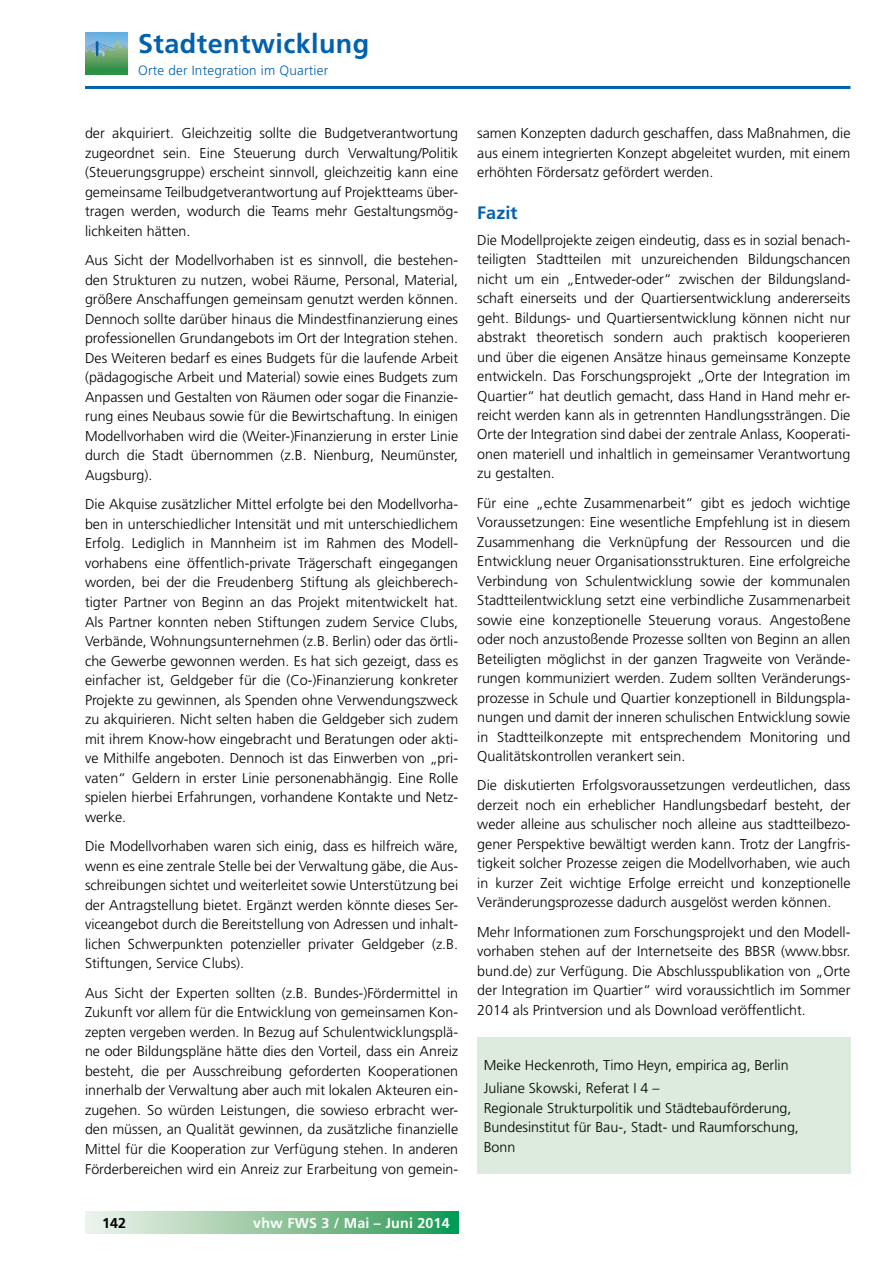
<style>
.page{position:relative;width:893px;height:1263px;background:#fff}
.page>*{position:absolute;margin:0;border:0;box-sizing:border-box;transform-origin:0 0}
.t1{font:700 27px "Frutiger LT";letter-spacing:.015em;color:#0062ae}
.t2{font:700 18px "Frutiger LT";color:#0062ae}
.t3{font:300 14.25px/19.5px "Frutiger LT";color:#000;text-align:justify}
.t4{font:700 14.25px "Frutiger LT";letter-spacing:.015em;color:#fff}
.t5{font:700 14.25px "Frutiger LT";color:#000}
.t6{font:300 13.5px "Frutiger LT";letter-spacing:.015em;color:#0062ae}
</style>
<div class="page">
<hr style="left:85px;top:86px;width:765px;height:3px;background:#0062ae">
<svg style="left:85px;top:1212px;width:373px;height:21px;background:#8dc69f"></svg>
<img style="left:85px;top:32px;width:42px;height:43px">
<div style="left:477px;top:1037px;width:373px;height:137px;background:#dcebdd"></div>
<h1 class="t1" style="left:138px;top:28px;width:233px">Stadtentwicklung</h1>
<p class="t6" style="left:138px;top:62px;width:192px">Orte der Integration im Quartier</p>
<p class="t3" style="left:85px;top:124px;width:375px">der akquiriert. Gleichzeitig sollte die Budgetverantwortung zugeordnet sein. Eine Steuerung durch Verwaltung/Politik (Steuerungsgruppe) erscheint sinnvoll, gleichzeitig kann eine gemeinsame Teilbudgetverantwortung auf Projektteams über&shy;tragen werden, wodurch die Teams mehr Gestaltungsmög&shy;lichkeiten hätten.</p>
<p class="t3" style="left:85px;top:251px;width:375px">Aus Sicht der Modellvorhaben ist es sinnvoll, die bestehen&shy;den Strukturen zu nutzen, wobei Räume, Personal, Material, größere Anschaffungen gemeinsam genutzt werden können.<br>Dennoch sollte darüber hinaus die Mindestfinanzierung eines professionellen Grundangebots im Ort der Integration stehen.<br>Des Weiteren bedarf es eines Budgets für die laufende Arbeit (pädagogische Arbeit und Material) sowie eines Budgets zum Anpassen und Gestalten von Räumen oder sogar die Finanzie&shy;rung eines Neubaus sowie für die Bewirtschaftung. In einigen Modellvorhaben wird die (Weiter-)Finanzierung in erster Linie durch die Stadt übernommen (z.B. Nienburg, Neumünster, Augsburg).</p>
<p class="t3" style="left:85px;top:495px;width:375px">Die Akquise zusätzlicher Mittel erfolgte bei den Modellvorha&shy;ben in unterschiedlicher Intensität und mit unterschiedlichem Erfolg. Lediglich in Mannheim ist im Rahmen des Modell&shy;vorhabens eine öffentlich-private Trägerschaft eingegangen worden, bei der die Freudenberg Stiftung als gleichberech&shy;tigter Partner von Beginn an das Projekt mitentwickelt hat.<br>Als Partner konnten neben Stiftungen zudem Service Clubs, Verbände, Wohnungsunternehmen (z.B. Berlin) oder das örtli&shy;che Gewerbe gewonnen werden. Es hat sich gezeigt, dass es einfacher ist, Geldgeber für die (Co-)Finanzierung konkreter Projekte zu gewinnen, als Spenden ohne Verwendungszweck zu akquirieren. Nicht selten haben die Geldgeber sich zudem mit ihrem Know-how eingebracht und Beratungen oder akti&shy;ve Mithilfe angeboten. Dennoch ist das Einwerben von „pri&shy;vaten“ Geldern in erster Linie personenabhängig. Eine Rolle spielen hierbei Erfahrungen, vorhandene Kontakte und Netz&shy;werke.</p>
<p class="t3" style="left:85px;top:837px;width:375px">Die Modellvorhaben waren sich einig, dass es hilfreich wäre, wenn es eine zentrale Stelle bei der Verwaltung gäbe, die Aus&shy;schreibungen sichtet und weiterleitet sowie Unterstützung bei der Antragstellung bietet. Ergänzt werden könnte dieses Ser&shy;viceangebot durch die Bereitstellung von Adressen und inhalt&shy;lichen Schwerpunkten potenzieller privater Geldgeber (z.B.<br>Stiftungen, Service Clubs).</p>
<p class="t3" style="left:85px;top:983px;width:375px">Aus Sicht der Experten sollten (z.B. Bundes-)Fördermittel in Zukunft vor allem für die Entwicklung von gemeinsamen Kon&shy;zepten vergeben werden. In Bezug auf Schulentwicklungsplä&shy;ne oder Bildungspläne hätte dies den Vorteil, dass ein Anreiz besteht, die per Ausschreibung geforderten Kooperationen innerhalb der Verwaltung aber auch mit lokalen Akteuren ein&shy;zugehen. So würden Leistungen, die sowieso erbracht wer&shy;den müssen, an Qualität gewinnen, da zusätzliche finanzielle Mittel für die Kooperation zur Verfügung stehen. In anderen Förderbereichen wird ein Anreiz zur Erarbeitung von gemein-</p>
<p class="t5" style="left:102px;top:1214px;width:26px">142</p>
<p class="t4" style="left:253px;top:1214px;width:198px">vhw FWS 3 / Mai – Juni 2014</p>
<p class="t3" style="left:477px;top:124px;width:375px">samen Konzepten dadurch geschaffen, dass Maßnahmen, die aus einem integrierten Konzept abgeleitet wurden, mit einem erhöhten Fördersatz gefördert werden.</p>
<p class="t2" style="left:477px;top:202px;width:42px">Fazit</p>
<p class="t3" style="left:477px;top:230px;width:375px">Die Modellprojekte zeigen eindeutig, dass es in sozial benach&shy;teiligten Stadtteilen mit unzureichenden Bildungschancen nicht um ein „Entweder-oder“ zwischen der Bildungsland&shy;schaft einerseits und der Quartiersentwicklung andererseits geht. Bildungs- und Quartiersentwicklung können nicht nur abstrakt theoretisch sondern auch praktisch kooperieren und über die eigenen Ansätze hinaus gemeinsame Konzepte entwickeln. Das Forschungsprojekt „Orte der Integration im Quartier“ hat deutlich gemacht, dass Hand in Hand mehr er&shy;reicht werden kann als in getrennten Handlungssträngen. Die Orte der Integration sind dabei der zentrale Anlass, Kooperati&shy;onen materiell und inhaltlich in gemeinsamer Verantwortung zu gestalten.</p>
<p class="t3" style="left:477px;top:493px;width:375px">Für eine „echte Zusammenarbeit“ gibt es jedoch wichtige Voraussetzungen: Eine wesentliche Empfehlung ist in diesem Zusammenhang die Verknüpfung der Ressourcen und die Entwicklung neuer Organisationsstrukturen. Eine erfolgreiche Verbindung von Schulentwicklung sowie der kommunalen Stadtteilentwicklung setzt eine verbindliche Zusammenarbeit sowie eine konzeptionelle Steuerung voraus. Angestoßene oder noch anzustoßende Prozesse sollten von Beginn an allen Beteiligten möglichst in der ganzen Tragweite von Verände&shy;rungen kommuniziert werden. Zudem sollten Veränderungs&shy;prozesse in Schule und Quartier konzeptionell in Bildungspla&shy;nungen und damit der inneren schulischen Entwicklung sowie in Stadtteilkonzepte mit entsprechendem Monitoring und Qualitätskontrollen verankert sein.</p>
<p class="t3" style="left:477px;top:776px;width:375px">Die diskutierten Erfolgsvoraussetzungen verdeutlichen, dass derzeit noch ein erheblicher Handlungsbedarf besteht, der weder alleine aus schulischer noch alleine aus stadtteilbezo&shy;gener Perspektive bewältigt werden kann. Trotz der Langfris&shy;tigkeit solcher Prozesse zeigen die Modellvorhaben, wie auch in kurzer Zeit wichtige Erfolge erreicht und konzeptionelle Veränderungsprozesse dadurch ausgelöst werden können.</p>
<p class="t3" style="left:477px;top:922px;width:375px">Mehr Informationen zum Forschungsprojekt und den Modell&shy;vorhaben stehen auf der Internetseite des BBSR (www.bbsr. bund.de) zur Verfügung. Die Abschlusspublikation von „Orte der Integration im Quartier“ wird voraussichtlich im Sommer 2014 als Printversion und als Download veröffentlicht.</p>
<p class="t3" style="left:484px;top:1053px;width:306px;line-height:23.7px">Meike Heckenroth, Timo Heyn, empirica ag, Berlin<br>Juliane Skowski, Referat I 4 –</p>
<p class="t3" style="left:484px;top:1098px;width:317px;text-align:left">Regionale Strukturpolitik und Städtebauförderung,<br>Bundesinstitut für Bau-, Stadt- und Raumforschung,<br>Bonn</p>
</div>
